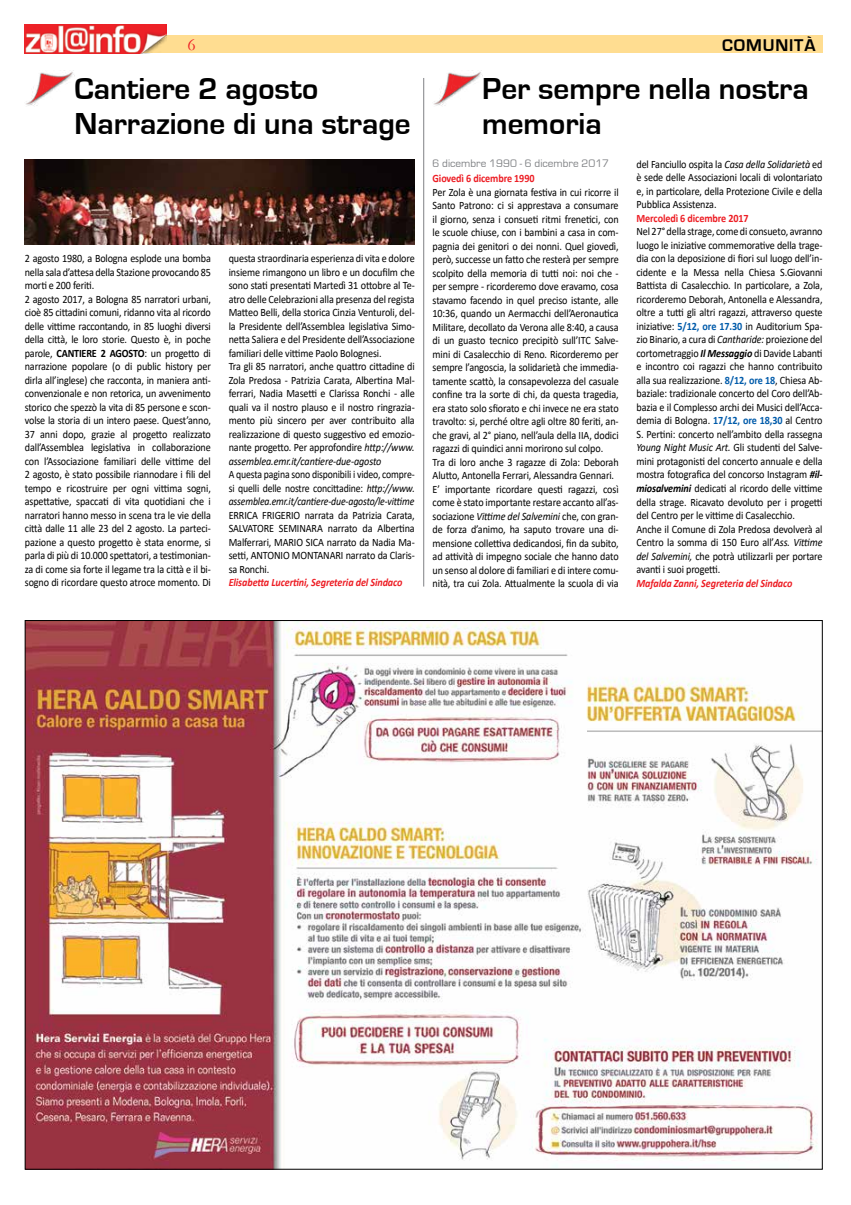
<style>
.page{position:relative;width:851px;height:1205px;background:#fff}
.page>*{position:absolute;margin:0;border:0;box-sizing:border-box;transform-origin:0 0}
.t1{font:700 31.25px/35px "Eurostile";color:#000}
.t2{font:700 17.5px "Eurostile";letter-spacing:.05em;color:#000}
.t3{font:17.5px "Garamond";color:#ed1d24}
.t4{font:11.25px/13.5px "Calibri";letter-spacing:-.01em;color:#000;scale:.9 1}
.t5{font:11.25px/13.5px "Calibri";letter-spacing:-.01em;color:#000;text-align:justify;scale:.87 1}
.t6{font:italic 700 11.25px "Calibri";letter-spacing:-.01em;color:#ed1d24;scale:.9 1}
.t7{font:700 11.25px "Calibri";letter-spacing:-.01em;color:#ed1d24;scale:.9 1}
.t8{font:11.25px "Eurostile";color:#808285}
.s1{font-weight:700}
.s2{font-style:italic}
.s3{font-weight:700;color:#005baa}
.s4{font-weight:700;font-style:italic}
</style>
<div class="page">
<div style="left:25px;top:35px;width:797px;height:18px;background:#ffdd91"></div>
<img style="left:25px;top:25px;width:142px;height:28px">
<img style="left:27px;top:622px;width:793px;height:545px">
<img style="left:26px;top:72px;width:48px;height:34px">
<hr style="left:423px;top:78px;width:1px;height:508px;background:#808285">
<img style="left:434px;top:72px;width:48px;height:34px">
<img style="left:25px;top:159px;width:390px;height:85px">
<h2 class="t3" style="left:187px;top:33px;width:10px">6</h2>
<h2 class="t2" style="left:722px;top:35px;width:95px">COMUNITÀ</h2>
<h1 class="t1" style="left:74px;top:72px;width:338px">Cantiere 2 agosto<br>Narrazione di una strage</h1>
<p class="t4" style="left:25px;top:251px;width:208px">2 agosto 1980, a Bologna esplode una bomba nella sala d’attesa della Stazione provocando 85 morti e 200 feriti.<br>2 agosto 2017, a Bologna 85 narratori urbani, cioè 85 cittadini comuni, ridanno vita al ricordo delle vittime raccontando, in 85 luoghi diversi della città, le loro storie. Questo è, in poche parole, <span class="s1">CANTIERE 2 AGOSTO</span>: un progetto di narrazione popolare (o di public history per dirla all’inglese) che racconta, in maniera anti&shy;convenzionale e non retorica, un avvenimento storico che spezzò la vita di 85 persone e scon&shy;volse la storia di un intero paese. Quest’anno, 37 anni dopo, grazie al progetto realizzato dall’Assemblea legislativa in collaborazione con l’Associazione familiari delle vittime del 2 agosto, è stato possibile riannodare i fili del tempo e ricostruire per ogni vittima sogni, aspettative, spaccati di vita quotidiani che i narratori hanno messo in scena tra le vie della città dalle 11 alle 23 del 2 agosto. La parteci&shy;pazione a questo progetto è stata enorme, si parla di più di 10.000 spettatori, a testimonian&shy;za di come sia forte il legame tra la città e il bi&shy;sogno di ricordare questo atroce momento. Di</p>
<p class="t4" style="left:229px;top:251px;width:208px">questa straordinaria esperienza di vita e dolore insieme rimangono un libro e un docufilm che sono stati presentati Martedì 31 ottobre al Te&shy;atro delle Celebrazioni alla presenza del regista Matteo Belli, della storica Cinzia Venturoli, del&shy;la Presidente dell’Assemblea legislativa Simo&shy;netta Saliera e del Presidente dell’Associazione familiari delle vittime Paolo Bolognesi.<br>Tra gli 85 narratori, anche quattro cittadine di Zola Predosa - Patrizia Carata, Albertina Mal&shy;ferrari, Nadia Masetti e Clarissa Ronchi - alle quali va il nostro plauso e il nostro ringrazia&shy;mento più sincero per aver contribuito alla realizzazione di questo suggestivo ed emozio&shy;nante progetto. Per approfondire <span class="s2">http://www. assemblea.emr.it/cantiere-due-agosto</span></p>
<p class="t5" style="left:229px;top:467px;width:215px">A questa pagina sono disponibili i video, compre&shy;si quelli delle nostre concittadine: <span class="s2">http://www. assemblea.emr.it/cantiere-due-agosto/le-vittime</span></p>
<p class="t4" style="left:229px;top:508px;width:208px;text-align:justify">ERRICA FRIGERIO narrata da Patrizia Carata, SALVATORE SEMINARA narrato da Albertina Malferrari, MARIO SICA narrato da Nadia Ma&shy;setti, ANTONIO MONTANARI narrato da Claris&shy;sa Ronchi.</p>
<p class="t6" style="left:229px;top:575px;width:195px">Elisabetta Lucertini, Segreteria del Sindaco</p>
<h1 class="t1" style="left:482px;top:72px;width:328px">Per sempre nella nostra memoria</h1>
<p class="t4" style="left:636px;top:157px;width:208px;text-align:justify">del Fanciullo ospita la <span class="s2">Casa della Solidarietà</span> ed è sede delle Associazioni locali di volontariato e, in particolare, della Protezione Civile e della Pubblica Assistenza.</p>
<p class="t7" style="left:636px;top:210px;width:126px">Mercoledì 6 dicembre 2017</p>
<p class="t4" style="left:636px;top:225px;width:208px">Nel 27° della strage, come di consueto, avranno luogo le iniziative commemorative della trage&shy;dia con la deposizione di fiori sul luogo dell’in&shy;cidente e la Messa nella Chiesa S.Giovanni Battista di Casalecchio. In particolare, a Zola, ricorderemo Deborah, Antonella e Alessandra, oltre a tutti gli altri ragazzi, attraverso queste iniziative: <span class="s3">5/12, ore 17.30</span> in Auditorium Spa&shy;zio Binario, a cura di <span class="s2">Cantharide:</span> proiezione del cortometraggio <span class="s4">Il Messaggio</span> di Davide Labanti e incontro coi ragazzi che hanno contribuito alla sua realizzazione. <span class="s3">8/12, ore 18</span>, Chiesa Ab&shy;baziale: tradizionale concerto del Coro dell’Ab&shy;bazia e il Complesso archi dei Musici dell’Acca&shy;demia di Bologna. <span class="s3">17/12, ore 18,30</span> al Centro S. Pertini: concerto nell’ambito della rassegna <span class="s2">Young Night Music Art.</span> Gli studenti del Salve&shy;mini protagonisti del concerto annuale e della mostra fotografica del concorso Instagram <span class="s4">#il&shy;miosalvemini</span> dedicati al ricordo delle vittime della strage. Ricavato devoluto per i progetti del Centro per le vittime di Casalecchio.<br>Anche il Comune di Zola Predosa devolverà al Centro la somma di 150 Euro all’<span class="s2">Ass. Vittime del Salvemini,</span> che potrà utilizzarli per portare avanti i suoi progetti.</p>
<p class="t6" style="left:636px;top:575px;width:175px">Mafalda Zanni, Segreteria del Sindaco</p>
<p class="t8" style="left:432px;top:157px;width:178px">6 dicembre 1990 - 6 dicembre 2017</p>
<p class="t7" style="left:432px;top:170px;width:115px">Giovedì 6 dicembre 1990</p>
<p class="t4" style="left:432px;top:185px;width:208px">Per Zola è una giornata festiva in cui ricorre il Santo Patrono: ci si apprestava a consumare il giorno, senza i consueti ritmi frenetici, con le scuole chiuse, con i bambini a casa in com&shy;pagnia dei genitori o dei nonni. Quel giovedì, però, successe un fatto che resterà per sempre scolpito della memoria di tutti noi: noi che - per sempre - ricorderemo dove eravamo, cosa stavamo facendo in quel preciso istante, alle 10:36, quando un Aermacchi dell’Aeronautica Militare, decollato da Verona alle 8:40, a causa di un guasto tecnico precipitò sull’ITC Salve&shy;mini di Casalecchio di Reno. Ricorderemo per sempre l’angoscia, la solidarietà che immedia&shy;tamente scattò, la consapevolezza del casuale confine tra la sorte di chi, da questa tragedia, era stato solo sfiorato e chi invece ne era stato travolto: si, perché oltre agli oltre 80 feriti, an&shy;che gravi, al 2° piano, nell’aula della IIA, dodici ragazzi di quindici anni morirono sul colpo.<br>Tra di loro anche 3 ragazze di Zola: Deborah Alutto, Antonella Ferrari, Alessandra Gennari.<br>E’ importante ricordare questi ragazzi, così come è stato importante restare accanto all’as&shy;sociazione <span class="s2">Vittime del Salvemini</span> che, con gran&shy;de forza d’animo, ha saputo trovare una di&shy;mensione collettiva dedicandosi, fin da subito, ad attività di impegno sociale che hanno dato un senso al dolore di familiari e di intere comu&shy;nità, tra cui Zola. Attualmente la scuola di via</p>
</div>
